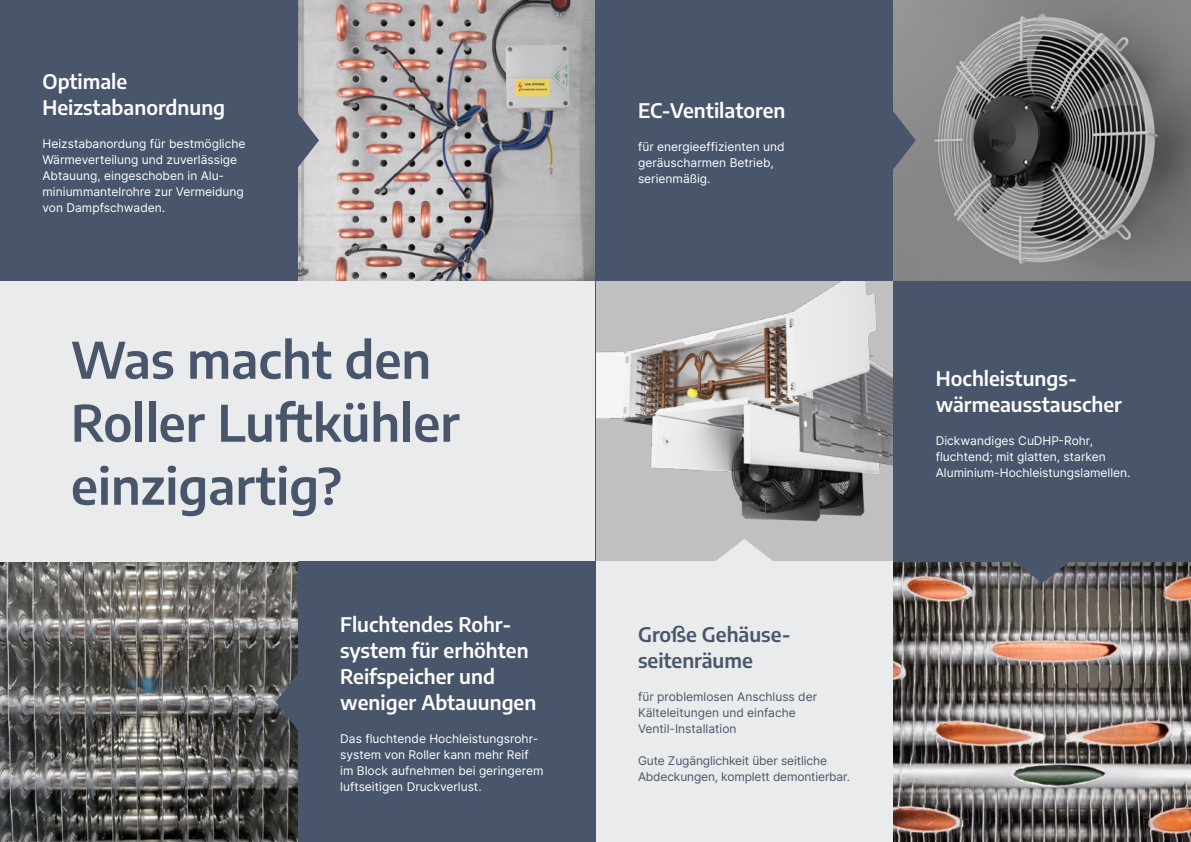
<style>
.page{position:relative;width:1191px;height:842px;background:#fff}
.page>*{position:absolute;margin:0;border:0;box-sizing:border-box;transform-origin:0 0}
.t1{font:100 condensed 50px/63px "Encode Sans";color:#48556b}
.t2{font:100 condensed 20px/26px "Encode Sans";color:#fff}
.t3{font:100 condensed 20px/26px "Encode Sans";color:#48556b}
.t4{font:12px/16px "Inter";color:#fff}
.t5{font:12px/16px "Inter";letter-spacing:-.005em;color:#48556b}
.t6{font:8px "Inter";color:#48556b}
</style>
<div class="page">
<img style="left:596px;top:281px;width:296px;height:278px">
<img style="left:298px;top:0;width:297px;height:281px">
<img style="left:893px;top:0;width:298px;height:281px">
<img style="left:0;top:561px;width:298px;height:281px">
<img style="left:893px;top:561px;width:298px;height:281px">
<svg style="left:298px;top:111px;width:21px;height:59px"></svg>
<svg style="left:893px;top:111px;width:22px;height:59px"></svg>
<svg style="left:1012px;top:561px;width:59px;height:22px"></svg>
<svg style="left:715px;top:539px;width:59px;height:22px"></svg>
<svg style="left:276px;top:672px;width:22px;height:59px"></svg>
<div style="left:0;top:0;width:298px;height:281px;background:#48556b"></div>
<div style="left:595px;top:0;width:298px;height:281px;background:#48556b"></div>
<div style="left:0;top:281px;width:595px;height:280px;background:#e9ebec"></div>
<div style="left:893px;top:281px;width:298px;height:280px;background:#48556b"></div>
<div style="left:298px;top:561px;width:297px;height:281px;background:#48556b"></div>
<div style="left:595px;top:561px;width:298px;height:281px;background:#e9ebec"></div>
<hr style="left:595px;top:0;width:1px;height:842px;background:#48556b">
<h2 class="t2" style="left:43px;top:68px;width:184px">Optimale<br>Heizstabanordnung</h2>
<p class="t4" style="left:43px;top:135px;width:204px">Heizstabanordung für bestmögliche<br>Wärmeverteilung und zuverlässige<br>Abtauung, eingeschoben in Alu&shy;miniummantelrohre zur Vermeidung von Dampfschwaden.</p>
<h1 class="t1" style="left:71px;top:326px;width:390px">Was macht den<br>Roller Luftkühler einzigartig?</h1>
<h2 class="t2" style="left:340px;top:611px;width:198px">Fluchtendes Rohr&shy;system für erhöhten<br>Reifspeicher und weniger Abtauungen</h2>
<p class="t4" style="left:340px;top:731px;width:205px">Das fluchtende Hochleistungsrohr&shy;system von Roller kann mehr Reif im Block aufnehmen bei geringerem luftseitigen Druckverlust.</p>
<h2 class="t2" style="left:638px;top:97px;width:149px">EC-Ventilatoren</h2>
<p class="t4" style="left:638px;top:138px;width:148px">für energieeffizienten und geräuscharmen Betrieb, serienmäßig.</p>
<h2 class="t3" style="left:638px;top:621px;width:154px">Große Gehäuse&shy;seitenräume</h2>
<p class="t5" style="left:638px;top:689px;width:181px">für problemlosen Anschluss der<br>Kälteleitungen und einfache<br>Ventil-Installation</p>
<p class="t5" style="left:638px;top:753px;width:214px">Gute Zugänglichkeit über seitliche<br>Abdeckungen, komplett demontierbar.</p>
<h2 class="t2" style="left:935px;top:364px;width:188px">Hochleistungs&shy;wärmeausstauscher</h2>
<p class="t4" style="left:935px;top:432px;width:196px">Dickwandiges CuDHP-Rohr, fluchtend; mit glatten, starken<br>Aluminium-Hochleistungslamellen.</p>
<p class="t6" style="left:42px;top:809px;width:7px">4</p>
<p class="t6" style="left:1144px;top:809px;width:6px">5</p>
</div>
